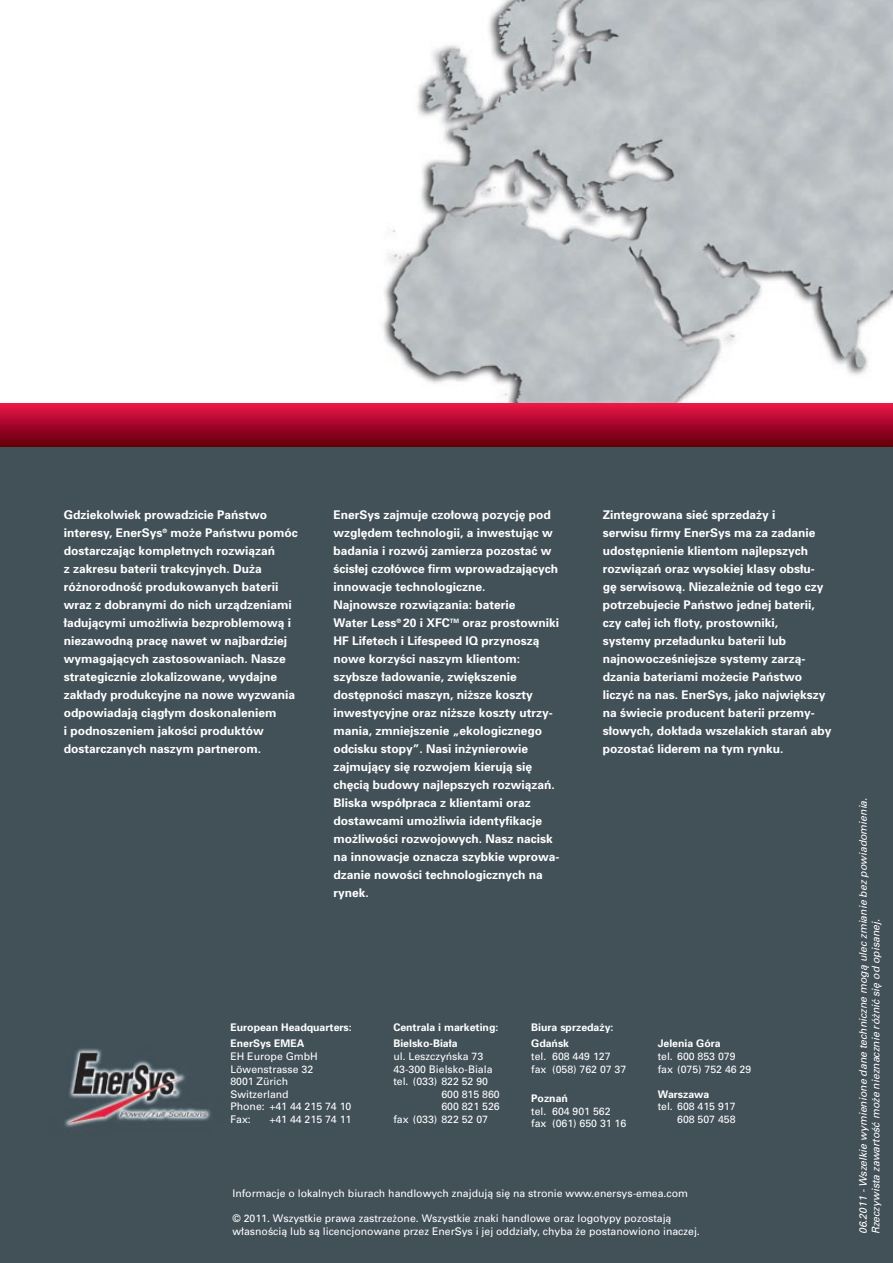
<style>
.page{position:relative;width:893px;height:1263px;background:#fff}
.page>*{position:absolute;margin:0;border:0;box-sizing:border-box;transform-origin:0 0}
.t1{font:700 12px/18px "Univers CE";color:#fff}
.t2{font:10.5px/12.6px "Univers CE";color:#fff}
.t3{font:italic 10.5px/12.6px "Univers CE";letter-spacing:-.005em;color:#fff}
.t4{font:700 10.5px/16.8px "Univers CE";color:#fff}
</style>
<div class="page">
<img style="left:371px;top:0;width:522px;height:404px">
<div style="left:0;top:446px;width:893px;height:817px;background:#425058"></div>
<div style="left:0;top:404px;width:893px;height:42px;background:linear-gradient(to bottom,#e91348,#65000d)"></div>
<p class="t1" style="left:64px;top:506px;width:236px">Gdziekolwiek prowadzicie Państwo interesy, EnerSys<sup>®</sup> może Państwu pomóc dostarczając kompletnych rozwiązań<br>z zakresu baterii trakcyjnych. Duża różnorodność produkowanych baterii wraz z dobranymi do nich urządzeniami ładującymi umożliwia bezproblemową i niezawodną pracę nawet w najbardziej wymagających zastosowaniach. Nasze strategicznie zlokalizowane, wydajne zakłady produkcyjne na nowe wyzwania odpowiadają ciągłym doskonaleniem<br>i podnoszeniem jakości produktów dostarczanych naszym partnerom.</p>
<p class="t1" style="left:333px;top:506px;width:227px">EnerSys zajmuje czołową pozycję pod względem technologii, a inwestując w badania i rozwój zamierza pozostać w ścisłej czołówce firm wprowadzają- cych innowacje technologiczne.<br>Naj- nowsze rozwiązania: baterie<br>Water Less<sup>®</sup> 20 i XFC<sup>TM</sup> oraz prostow-niki HF Lifetech i Lifespeed IQ przynoszą nowe korzyści naszym klientom: szybsze ładowanie, zwiększenie dostępności maszyn, niższe koszty inwestycyjne oraz niższe koszty utrzy&shy;mania, zmniejszenie „ekologicznego odcisku stopy”. Nasi inżynie-rowie zajmujący się rozwojem kierują się chęcią budowy najlep-szych rozwiązań.<br>Bliska współpraca z klientami oraz dostawcami umożliwia identyfikacje możliwości rozwojowych. Nasz nacisk na innowacje oznacza szybkie wprowa&shy;dzanie nowości technologicznych na rynek.</p>
<p class="t1" style="left:603px;top:506px;width:230px">Zintegrowana sieć sprzedaży i<br>serwisu firmy EnerSys ma za zadanie udostępnienie klientom najlepszych rozwiązań oraz wysokiej klasy obsłu&shy;gę serwisową. Niezależnie od tego czy potrzebujecie Państwo jednej baterii, czy całej ich floty, prostowniki,<br>systemy przeładunku baterii lub najnowocześniejsze systemy zarzą&shy;dzania bateriami możecie Państwo liczyć na nas. EnerSys, jako największy na świecie producent baterii przemy&shy;sło--wych, dokłada wszelakich starań aby pozostać liderem na tym rynku.</p>
<p class="t4" style="left:230px;top:1019px;width:123px">European Headquarters:<br>EnerSys EMEA</p>
<p class="t2" style="left:230px;top:1050px;width:123px">EH Europe GmbH<br>Löwenstrasse 32<br>8001 Zürich<br>Switzerland<br>Phone: +41 44 215 74 10<br>Fax:</p>
<p class="t2" style="left:269px;top:1113px;width:84px">+41 44 215 74 11</p>
<p class="t4" style="left:393px;top:1019px;width:107px">Centrala i marketing:<br>Bielsko-Biała</p>
<p class="t2" style="left:393px;top:1050px;width:91px">ul. Leszczyńska 73</p>
<p class="t2" style="left:393px;top:1063px;width:101px">43-300 Bielsko-Biala</p>
<p class="t2" style="left:393px;top:1075px;width:96px">tel. (033) 822 52 90</p>
<p class="t2" style="left:441px;top:1088px;width:60px">600 815 860</p>
<p class="t2" style="left:441px;top:1101px;width:60px">600 821 526</p>
<p class="t2" style="left:393px;top:1113px;width:96px">fax (033) 822 52 07</p>
<p class="t4" style="left:531px;top:1019px;width:84px">Biura sprzedaży:<br>Gdańsk</p>
<p class="t2" style="left:531px;top:1050px;width:97px">tel. 608 449 127 fax (058) 762 07 37</p>
<p class="t4" style="left:531px;top:1090px;width:38px">Poznań</p>
<p class="t2" style="left:531px;top:1105px;width:97px">tel. 604 901 562 fax (061) 650 31 16</p>
<p class="t4" style="left:658px;top:1035px;width:65px">Jelenia Góra</p>
<p class="t2" style="left:658px;top:1050px;width:95px">tel. 600 853 079 fax (075) 752 46 29</p>
<p class="t4" style="left:658px;top:1086px;width:53px">Warszawa</p>
<p class="t2" style="left:658px;top:1101px;width:79px;text-align:right">tel. 608 415 917<br>608 507 458</p>
<p class="t2" style="left:232px;top:1187px;width:457px">Informacje o lokalnych biurach handlowych znajdują się na stronie www.enersys-emea.com</p>
<p class="t2" style="left:232px;top:1212px;width:469px">© 2011. Wszystkie prawa zastrzeżone. Wszystkie znaki handlowe oraz logotypy pozostają własnością lub są licencjonowane przez EnerSys i jej oddziały, chyba że postanowiono inaczej.</p>
<p class="t3" style="left:857px;top:1234px;width:438px;rotate:-90deg">06.2011 - Wszelkie wymienione dane techniczne mogą ulec zmianie bez powiadomienia.<br>Rzeczywista zawartość może nieznacznie różnić się od opisanej.</p>
</div>
